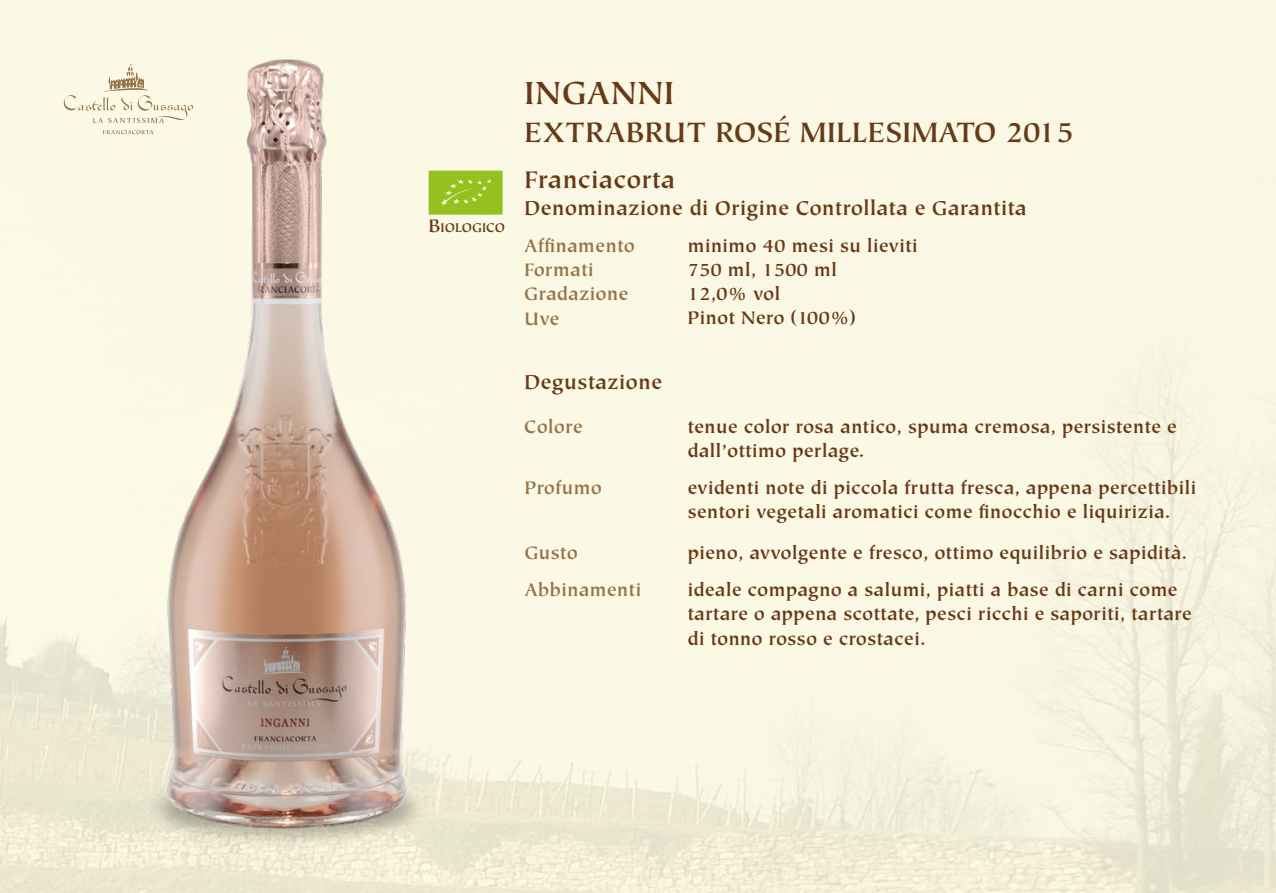
<style>
.page{position:relative;width:1276px;height:893px;background:#fff}
.page>*{position:absolute;margin:0;border:0;box-sizing:border-box;transform-origin:0 0}
.t1{font:700 36px "Tiepolo Std";color:#683918}
.t2{font:700 31.5px "Tiepolo Std";color:#683918}
.t3{font:700 27px "Tiepolo Std";color:#683918}
.t4{font:700 22.5px "Tiepolo Std";color:#683918}
.t5{font:700 20.25px/24.3px "Tiepolo Std";color:#683918}
.t6{font:700 20.25px/25px "Tiepolo Std";color:#96744a}
.t7{font:700 14.17px "Tiepolo Std";color:#683918}
.s1{font-size:20.25px}
</style>
<div class="page">
<svg style="left:428px;top:171px;width:74px;height:44px;background:#9ac42a"></svg>
<img style="left:144px;top:4px;width:284px;height:854px">
<svg style="left:103px;top:130px;width:51px;height:4px"></svg>
<svg style="left:64px;top:64px;width:129px;height:59px;background:#f1ebd5"></svg>
<p class="t7" style="left:428px;top:220px;width:78px"><span class="s1">B</span>IOLOGICO</p>
<h1 class="t1" style="left:524px;top:73px;width:152px">INGANNI</h1>
<h2 class="t2" style="left:524px;top:115px;width:551px">EXTRABRUT ROSÉ MILLESIMATO 2015</h2>
<h3 class="t3" style="left:524px;top:165px;width:153px">Franciacorta</h3>
<p class="t4" style="left:524px;top:195px;width:504px">Denominazione di Origine Controllata e Garantita</p>
<p class="t6" style="left:524px;top:234px;width:112px">Affinamento</p>
<p class="t6" style="left:524px;top:258px;width:71px">Formati</p>
<p class="t6" style="left:524px;top:281px;width:106px">Gradazione<br>Uve</p>
<p class="t4" style="left:524px;top:369px;width:139px">Degustazione</p>
<p class="t6" style="left:524px;top:414px;width:60px">Colore</p>
<p class="t6" style="left:524px;top:475px;width:79px">Profumo</p>
<p class="t6" style="left:524px;top:536px;width:118px;line-height:36.4px">Gusto<br>Abbinamenti</p>
<p class="t5" style="left:687px;top:234px;width:232px">minimo 40 mesi su lieviti</p>
<p class="t5" style="left:687px;top:258px;width:170px">750 ml, 1500 ml<br>12,0% vol<br>Pinot Nero (100%)</p>
<p class="t5" style="left:687px;top:415px;width:491px">tenue color rosa antico, spuma cremosa, persistente e dall’ottimo perlage.</p>
<p class="t5" style="left:687px;top:476px;width:510px">evidenti note di piccola frutta fresca, appena percettibili sentori vegetali aromatici come finocchio e liquirizia.</p>
<p class="t5" style="left:687px;top:536px;width:501px;line-height:36.4px">pieno, avvolgente e fresco, ottimo equilibrio e sapidità. ideale compagno a salumi, piatti a base di carni come</p>
<p class="t5" style="left:687px;top:602px;width:506px">tartare o appena scottate, pesci ricchi e saporiti, tartare di tonno rosso e crostacei.</p>
</div>
